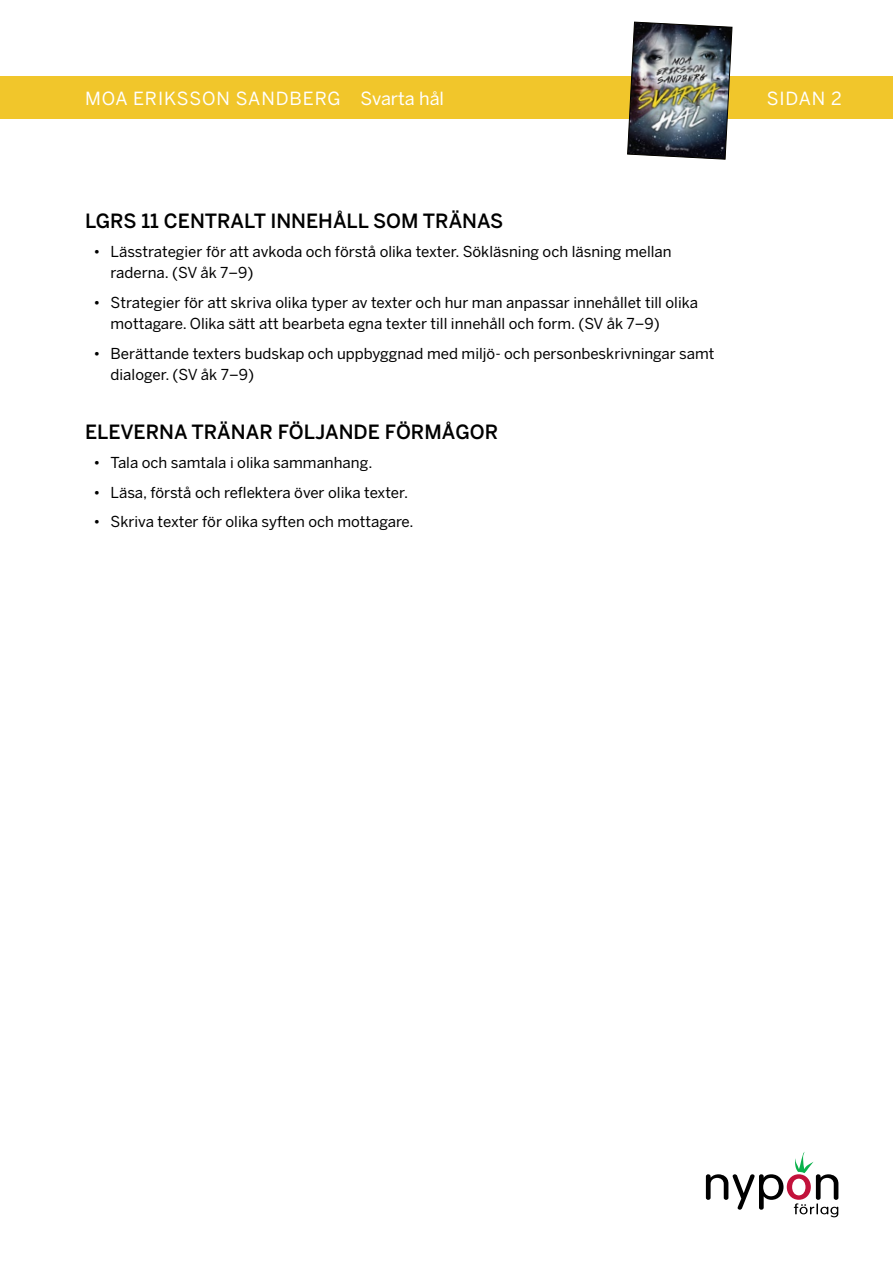
<style>
.page{position:relative;width:893px;height:1263px;background:#fff}
.page>*{position:absolute;margin:0;border:0;box-sizing:border-box;transform-origin:0 0}
.t1{font:500 19.5px "Benton Sans";color:#000}
.t2{font:18px "Benton Sans";letter-spacing:.04em;color:#fff}
.t3{font:15px/21px "Benton Sans";color:#000}
</style>
<div class="page">
<div style="left:0;top:77px;width:893px;height:42px;background:#f1c62b"></div>
<img style="left:627px;top:21px;width:106px;height:139px">
<svg style="left:706px;top:1152px;width:132px;height:65px"></svg>
<p class="t2" style="left:85px;top:88px;width:361px">MOA ERIKSSON SANDBERG Svarta hål</p>
<p class="t2" style="left:767px;top:88px;width:77px">SIDAN 2</p>
<h1 class="t1" style="left:85px;top:210px;width:420px">LGRS 11 CENTRALT INNEHÅLL SOM TRÄNAS</h1>
<p class="t3" style="left:111px;top:242px;width:563px;text-indent:-17px">• Lässtrategier för att avkoda och förstå olika texter. Sökläsning och läsning mellan raderna. (SV åk 7–9)</p>
<p class="t3" style="left:111px;top:292px;width:589px;text-indent:-17px">• Strategier för att skriva olika typer av texter och hur man anpassar innehållet till olika mottagare. Olika sätt att bearbeta egna texter till innehåll och form. (SV åk 7–9)</p>
<p class="t3" style="left:111px;top:343px;width:605px;text-indent:-17px">• Berättande texters budskap och uppbyggnad med miljö- och personbeskrivningar samt dialoger. (SV åk 7–9)</p>
<h1 class="t1" style="left:85px;top:420px;width:415px">ELEVERNA TRÄNAR FÖLJANDE FÖRMÅGOR</h1>
<p class="t3" style="left:94px;top:453px;width:280px">• Tala och samtala i olika sammanhang.</p>
<p class="t3" style="left:94px;top:482px;width:316px">• Läsa, förstå och reflektera över olika texter.</p>
<p class="t3" style="left:94px;top:512px;width:322px">• Skriva texter för olika syften och mottagare.</p>
</div>
